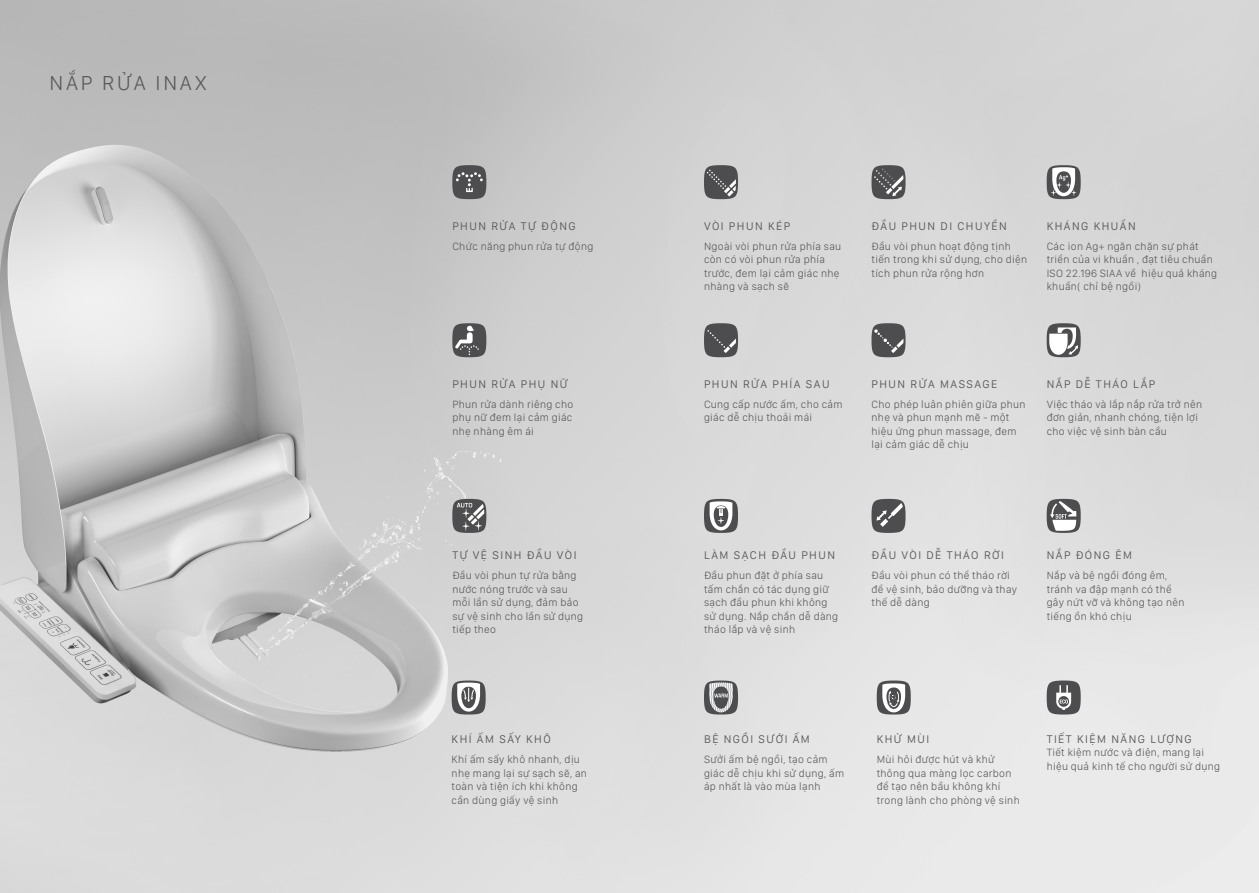
<style>
.page{position:relative;width:1259px;height:893px;background:#fff}
.page>*{position:absolute;margin:0;border:0;box-sizing:border-box;transform-origin:0 0}
.t1{font:300 21px "San Francisco Display";letter-spacing:.13em;color:#58595b}
.t2{font:11.55px "San Francisco Display";letter-spacing:.13em;color:#58595b}
.t3{font:300 10.95px/13.5px "San Francisco Display";letter-spacing:.03em;color:#58595b}
</style>
<div class="page">
<img style="left:0;top:0;width:1259px;height:893px">
<svg style="left:704px;top:323px;width:34px;height:34px"></svg>
<svg style="left:452px;top:323px;width:34px;height:34px"></svg>
<svg style="left:452px;top:165px;width:34px;height:34px"></svg>
<svg style="left:704px;top:165px;width:34px;height:34px"></svg>
<svg style="left:1046px;top:165px;width:34px;height:34px"></svg>
<svg style="left:451px;top:680px;width:35px;height:34px"></svg>
<svg style="left:876px;top:680px;width:34px;height:34px"></svg>
<svg style="left:704px;top:499px;width:34px;height:34px"></svg>
<svg style="left:1046px;top:499px;width:34px;height:34px"></svg>
<svg style="left:1046px;top:680px;width:34px;height:34px"></svg>
<svg style="left:871px;top:165px;width:34px;height:34px"></svg>
<svg style="left:871px;top:323px;width:34px;height:34px"></svg>
<svg style="left:452px;top:499px;width:34px;height:34px"></svg>
<svg style="left:871px;top:499px;width:34px;height:34px"></svg>
<svg style="left:1046px;top:323px;width:34px;height:34px"></svg>
<svg style="left:704px;top:680px;width:34px;height:34px"></svg>
<h1 class="t1" style="left:49px;top:69px;width:158px">NẮP RỬA INAX</h1>
<p class="t2" style="left:452px;top:218px;width:125px">PHUN RỬA TỰ ĐỘNG</p>
<p class="t3" style="left:452px;top:239px;width:142px">Chức năng phun rửa tự động</p>
<p class="t2" style="left:452px;top:376px;width:117px">PHUN RỬA PHỤ NỮ</p>
<p class="t3" style="left:452px;top:397px;width:122px;text-align:justify">Phun rửa dành riêng cho phụ nữ đem lại cảm giác nhẹ nhàng êm ái</p>
<p class="t2" style="left:452px;top:548px;width:126px">TỰ VỆ SINH ĐẦU VÒI</p>
<p class="t3" style="left:452px;top:569px;width:132px">Đầu vòi phun tự rửa bằng nước nóng trước và sau mỗi lần sử dụng, đảm bảo sự vệ sinh cho lần sử dụng tiếp theo</p>
<p class="t2" style="left:451px;top:732px;width:101px">KHÍ ẤM SẤY KHÔ</p>
<p class="t3" style="left:451px;top:752px;width:137px">Khí ấm sấy khô nhanh, dịu nhẹ mang lại sự sạch sẽ, an toàn và tiện ích khi không cần dùng giấy vệ sinh</p>
<p class="t2" style="left:704px;top:218px;width:88px">VÒI PHUN KÉP</p>
<p class="t3" style="left:704px;top:239px;width:139px">Ngoài vòi phun rửa phía sau còn có vòi phun rửa phía trước, đem lại cảm giác nhẹ nhàng và sạch sẽ</p>
<p class="t2" style="left:871px;top:218px;width:137px">ĐẦU PHUN DI CHUYỂN</p>
<p class="t3" style="left:871px;top:239px;width:157px">Đầu vòi phun hoạt động tịnh tiến trong khi sử dụng, cho diện tích phun rửa rộng hơn</p>
<p class="t2" style="left:1046px;top:218px;width:91px">KHÁNG KHUẨN</p>
<p class="t3" style="left:1046px;top:239px;width:172px">Các ion Ag+ ngăn chặn sự phát triển của vi khuẩn , đạt tiêu chuẩn<br>ISO 22.196 SIAA về hiệu quả kháng khuẩn( chỉ bệ ngồi)</p>
<p class="t2" style="left:704px;top:376px;width:127px">PHUN RỬA PHÍA SAU</p>
<p class="t3" style="left:704px;top:397px;width:140px">Cung cấp nước ấm, cho cảm giác dễ chịu thoải mái</p>
<p class="t2" style="left:871px;top:376px;width:127px">PHUN RỬA MASSAGE</p>
<p class="t3" style="left:871px;top:397px;width:155px">Cho phép luân phiên giữa phun nhẹ và phun mạnh mẽ - một hiệu ứng phun massage, đem lại cảm giác dễ chịu</p>
<p class="t2" style="left:1046px;top:376px;width:110px">NẮP DỄ THÁO LẮP</p>
<p class="t3" style="left:1046px;top:397px;width:157px">Việc tháo và lắp nắp rửa trở nên đơn giản, nhanh chóng, tiện lợi cho việc vệ sinh bàn cầu</p>
<p class="t2" style="left:704px;top:548px;width:133px">LÀM SẠCH ĐẦU PHUN</p>
<p class="t3" style="left:704px;top:569px;width:136px">Đầu phun đặt ở phía sau tấm chắn có tác dụng giữ sạch đầu phun khi không sử dụng. Nắp chắn dễ dàng tháo lắp và vệ sinh</p>
<p class="t2" style="left:871px;top:548px;width:134px">ĐẦU VÒI DỄ THÁO RỜI</p>
<p class="t3" style="left:871px;top:569px;width:147px">Đầu vòi phun có thể tháo rời để vệ sinh, bảo dưỡng và thay thế dễ dàng</p>
<p class="t2" style="left:1046px;top:548px;width:87px">NẮP ĐÓNG ÊM</p>
<p class="t3" style="left:1046px;top:569px;width:139px">Nắp và bệ ngồi đóng êm, tránh va đập mạnh có thể gây nứt vỡ và không tạo nên tiếng ồn khó chịu</p>
<p class="t2" style="left:704px;top:732px;width:107px">BỆ NGỒI SƯỞI ẤM</p>
<p class="t3" style="left:704px;top:752px;width:142px">Sưởi ấm bệ ngồi, tạo cảm giác dễ chịu khi sử dụng, ấm áp nhất là vào mùa lạnh</p>
<p class="t2" style="left:876px;top:732px;width:54px">KHỬ MÙI</p>
<p class="t3" style="left:876px;top:752px;width:145px">Mùi hôi được hút và khử thông qua màng lọc carbon để tạo nên bầu không khí trong lành cho phòng vệ sinh</p>
<p class="t2" style="left:1046px;top:732px;width:147px">TIẾT KIỆM NĂNG LƯỢNG</p>
<p class="t3" style="left:1046px;top:746px;width:175px">Tiết kiệm nước và điện, mang lại hiệu quả kinh tế cho người sử dụng</p>
</div>
